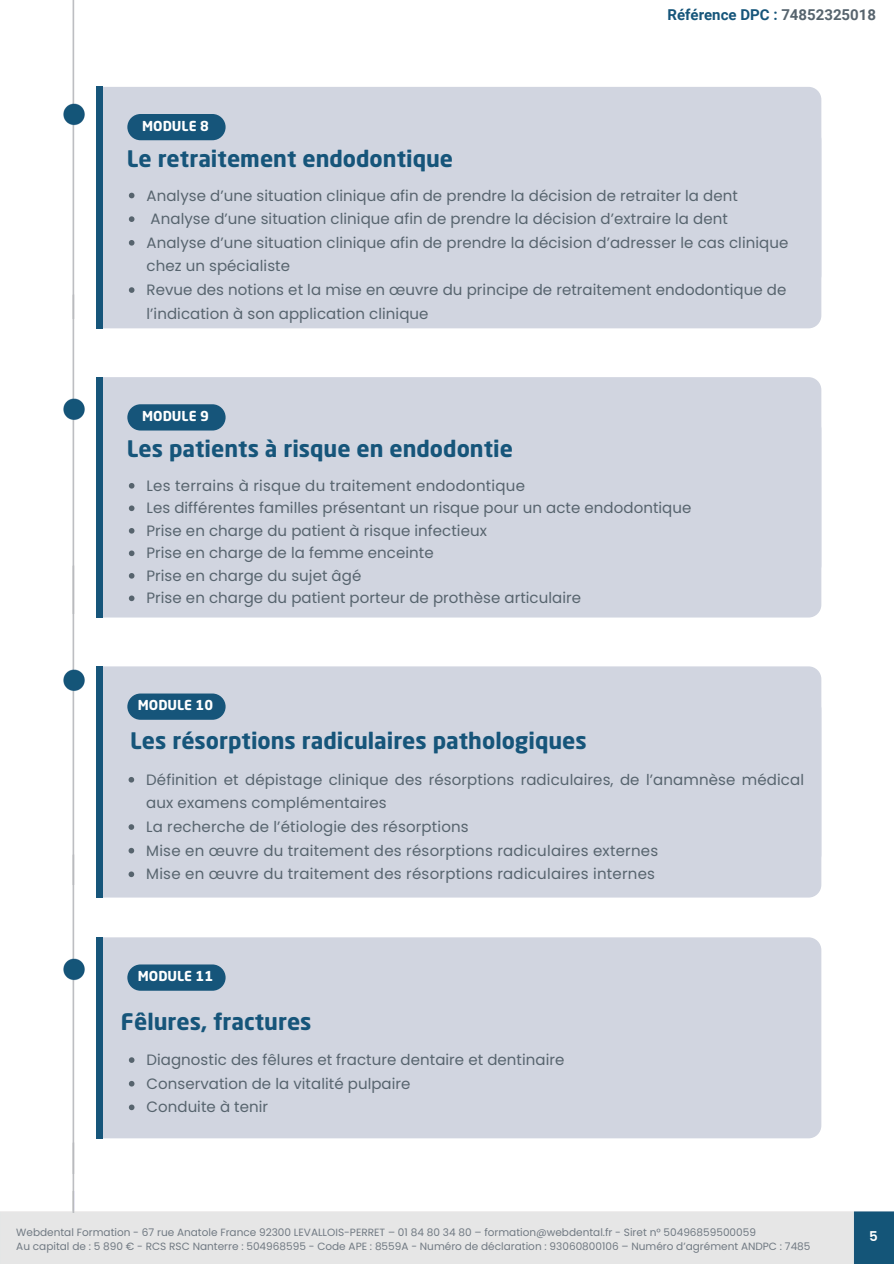
<style>
.page{position:relative;width:894px;height:1264px;background:#fff}
.page>*{position:absolute;margin:0;border:0;box-sizing:border-box;transform-origin:0 0}
.t1{font:700 22.5px "Neo Sans Std";color:#16557a}
.t2{font:15px/23.7px "Poppins";letter-spacing:.005em;color:#57646e}
.t3{font:700 15px "Roboto";color:#16557a}
.t4{font:700 13.5px "Neo Sans Std";color:#fff}
.t5{font:600 13.5px "Poppins";color:#fff}
.t6{font:10.5px "Poppins";color:#717a83}
.s1{color:#57646e}
</style>
<div class="page">
<div style="left:0;top:1211px;width:893px;height:52px;background:#e6e6e6"></div>
<div style="left:103px;top:937px;width:718px;height:201px;background:#d1d5e0"></div>
<div style="left:97px;top:937px;width:6px;height:201px;background:#16557a"></div>
<div style="left:127px;top:964px;width:98px;height:26px;background:#16557a;border-radius:13px"></div>
<div style="left:103px;top:288px;width:718px;height:40px;background:#d1d5e0"></div>
<div style="left:97px;top:127px;width:6px;height:201px;background:#16557a"></div>
<div style="left:103px;top:87px;width:718px;height:201px;background:#d1d5e0"></div>
<div style="left:97px;top:87px;width:6px;height:201px;background:#16557a"></div>
<div style="left:127px;top:114px;width:98px;height:26px;background:#16557a;border-radius:13px"></div>
<svg style="left:129px;top:193px;width:5px;height:5px"></svg>
<svg style="left:129px;top:216px;width:5px;height:6px"></svg>
<svg style="left:129px;top:240px;width:5px;height:5px"></svg>
<svg style="left:129px;top:287px;width:5px;height:6px"></svg>
<div style="left:103px;top:578px;width:718px;height:39px;background:#d1d5e0"></div>
<div style="left:97px;top:416px;width:6px;height:201px;background:#16557a"></div>
<div style="left:103px;top:377px;width:718px;height:201px;background:#d1d5e0"></div>
<div style="left:97px;top:377px;width:6px;height:201px;background:#16557a"></div>
<div style="left:127px;top:404px;width:98px;height:26px;background:#16557a;border-radius:13px"></div>
<svg style="left:129px;top:483px;width:5px;height:5px"></svg>
<svg style="left:129px;top:505px;width:5px;height:6px"></svg>
<svg style="left:129px;top:528px;width:5px;height:5px"></svg>
<svg style="left:129px;top:550px;width:5px;height:6px"></svg>
<svg style="left:129px;top:573px;width:5px;height:5px"></svg>
<svg style="left:129px;top:595px;width:5px;height:6px"></svg>
<div style="left:103px;top:867px;width:718px;height:30px;background:#d1d5e0"></div>
<div style="left:97px;top:696px;width:6px;height:201px;background:#16557a"></div>
<div style="left:103px;top:666px;width:718px;height:201px;background:#d1d5e0"></div>
<div style="left:97px;top:666px;width:6px;height:201px;background:#16557a"></div>
<div style="left:127px;top:693px;width:98px;height:26px;background:#16557a;border-radius:13px"></div>
<svg style="left:128px;top:777px;width:6px;height:5px"></svg>
<svg style="left:128px;top:824px;width:6px;height:5px"></svg>
<svg style="left:128px;top:847px;width:6px;height:6px"></svg>
<svg style="left:128px;top:871px;width:6px;height:6px"></svg>
<svg style="left:129px;top:1057px;width:5px;height:5px"></svg>
<svg style="left:129px;top:1080px;width:5px;height:6px"></svg>
<svg style="left:129px;top:1104px;width:5px;height:6px"></svg>
<img style="left:63px;top:0;width:22px;height:287px">
<img style="left:63px;top:287px;width:22px;height:271px">
<img style="left:63px;top:558px;width:22px;height:289px">
<img style="left:63px;top:847px;width:22px;height:288px">
<img style="left:40px;top:1135px;width:65px;height:77px">
<p class="t4" style="left:142px;top:120px;width:68px">MODULE 8</p>
<p class="t1" style="left:127px;top:149px;width:328px">Le retraitement endodontique</p>
<h1 class="t3" style="left:667px;top:6px;width:210px">Référence DPC : <span class="s1">74852325018</span></h1>
<p class="t2" style="left:146px;top:183px;width:592px">Analyse d’une situation clinique afin de prendre la décision de retraiter la dent</p>
<h2 class="t2" style="left:150px;top:207px;width:578px">Analyse d’une situation clinique afin de prendre la décision d’extraire la dent</h2>
<h1 class="t2" style="left:146px;top:231px;width:643px">Analyse d’une situation clinique afin de prendre la décision d’adresser le cas clinique chez un spécialiste</h1>
<p class="t2" style="left:146px;top:278px;width:641px">Revue des notions et la mise en œuvre du principe de retraitement endodontique de l’indication à son application clinique</p>
<p class="t4" style="left:142px;top:411px;width:68px">MODULE 9</p>
<p class="t1" style="left:127px;top:440px;width:387px">Les patients à risque en endodontie</p>
<p class="t2" style="left:146px;top:474px;width:380px">Les terrains à risque du traitement endodontique</p>
<p class="t2" style="left:146px;top:496px;width:546px">Les différentes familles présentant un risque pour un acte endodontique</p>
<p class="t2" style="left:146px;top:519px;width:342px">Prise en charge du patient à risque infectieux</p>
<p class="t2" style="left:146px;top:541px;width:288px">Prise en charge de la femme enceinte</p>
<h2 class="t2" style="left:146px;top:564px;width:216px">Prise en charge du sujet âgé</h2>
<h1 class="t2" style="left:146px;top:586px;width:436px">Prise en charge du patient porteur de prothèse articulaire</h1>
<p class="t4" style="left:138px;top:700px;width:77px">MODULE 10</p>
<p class="t1" style="left:130px;top:731px;width:458px">Les résorptions radiculaires pathologiques</p>
<p class="t2" style="left:146px;top:767px;width:659px">Définition et dépistage clinique des résorptions radiculaires, de l’anamnèse médical aux examens complémentaires</p>
<p class="t2" style="left:146px;top:815px;width:324px">La recherche de l’étiologie des résorptions</p>
<p class="t2" style="left:146px;top:838px;width:513px">Mise en œuvre du traitement des résorptions radiculaires externes</p>
<h2 class="t2" style="left:146px;top:862px;width:510px">Mise en œuvre du traitement des résorptions radiculaires internes</h2>
<p class="t4" style="left:138px;top:971px;width:77px">MODULE 11</p>
<p class="t1" style="left:121px;top:1012px;width:192px">Fêlures, fractures</p>
<h1 class="t2" style="left:146px;top:1048px;width:419px">Diagnostic des fêlures et fracture dentaire et dentinaire</h1>
<p class="t2" style="left:146px;top:1071px;width:265px">Conservation de la vitalité pulpaire</p>
<p class="t2" style="left:146px;top:1095px;width:123px">Conduite à tenir</p>
<p class="t6" style="left:16px;top:1225px;width:741px">Webdental Formation - 67 rue Anatole France 92300 LEVALLOIS-PERRET – 01 84 80 34 80 – formation@webdental.fr - Siret n° 50496859500059</p>
<h3 class="t6" style="left:16px;top:1238px;width:795px">Au capital de : 5 890 € - RCS RSC Nanterre : 504968595 - Code APE : 8559A - Numéro de déclaration : 93060800106 – Numéro d’agrément ANDPC : 7485</h3>
<h2 class="t5" style="left:868px;top:1226px;width:10px">5</h2>
</div>
